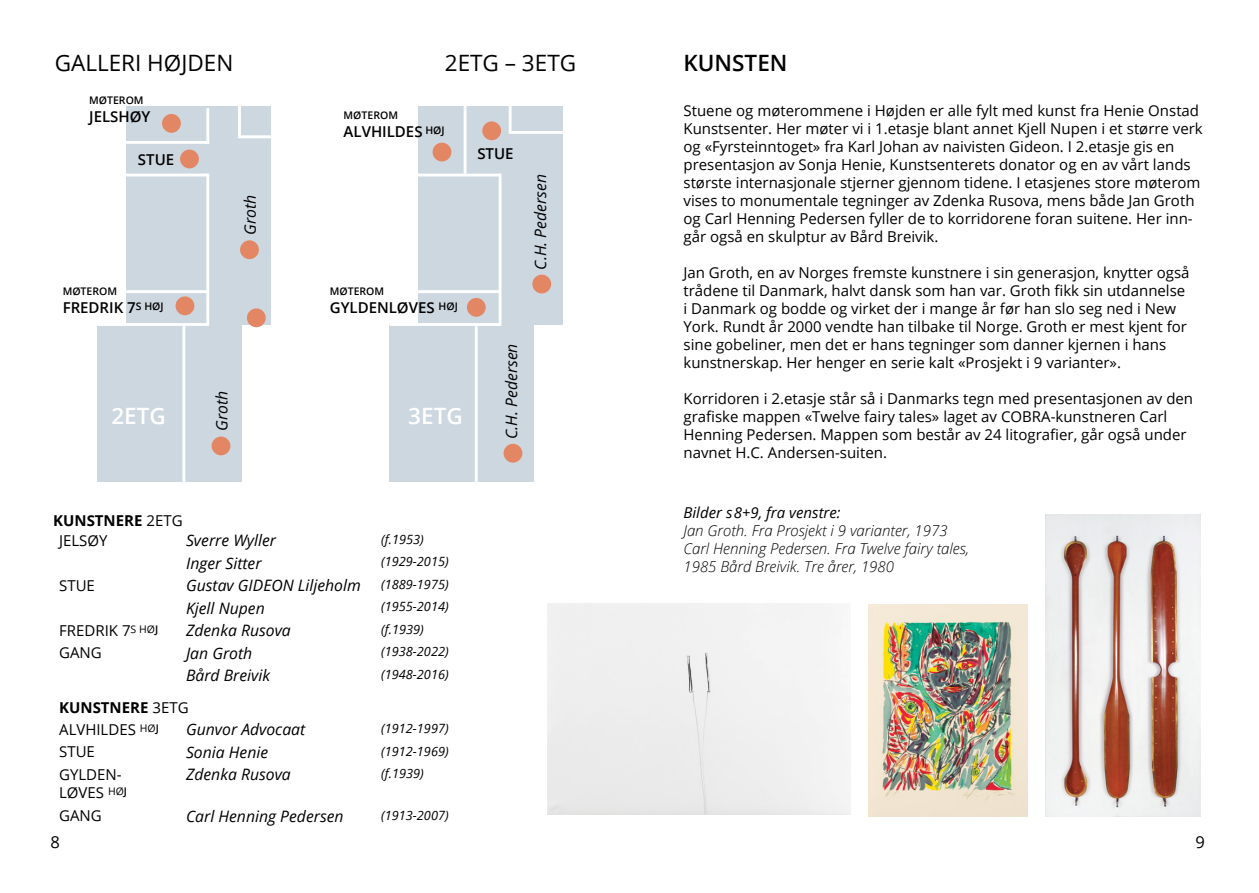
<style>
.page{position:relative;width:1259px;height:893px;background:#fff}
.page>*{position:absolute;margin:0;border:0;box-sizing:border-box;transform-origin:0 0}
.t1{font:22.5px "Open Sans";color:#000}
.t2{font:600 22.5px "Open Sans";color:#fff}
.t3{font:600 22.5px "Open Sans";color:#000}
.t4{font:16.5px "Open Sans";color:#000}
.t5{font:italic 15.75px "Open Sans";color:#000}
.t6{font:15px/18px "Open Sans";color:#000}
.t7{font:italic 300 15px/18px "Open Sans";color:#000}
.t8{font:600 15px "Open Sans";color:#000}
.t9{font:italic 15px "Open Sans";color:#000}
.t10{font:italic 12.75px "Open Sans";color:#000}
.t11{font:600 10.5px "Open Sans";color:#000}
.s1{font-weight:700}
</style>
<div class="page">
<div style="left:127px;top:107px;width:144px;height:218px;background:#cdd7e0"></div>
<div style="left:97px;top:324px;width:144px;height:157px;background:#cdd7e0"></div>
<hr style="left:182px;top:324px;width:3px;height:161px;background:#fff">
<hr style="left:206px;top:174px;width:3px;height:152px;background:#fff">
<hr style="left:97px;top:323px;width:111px;height:3px;background:#fff">
<hr style="left:97px;top:174px;width:111px;height:2px;background:#fff">
<hr style="left:118px;top:141px;width:91px;height:3px;background:#fff">
<hr style="left:206px;top:108px;width:3px;height:36px;background:#fff">
<hr style="left:93px;top:290px;width:115px;height:3px;background:#fff">
<div style="left:419px;top:107px;width:144px;height:218px;background:#cdd7e0"></div>
<div style="left:389px;top:324px;width:144px;height:157px;background:#cdd7e0"></div>
<hr style="left:464px;top:103px;width:2px;height:71px;background:#fff">
<hr style="left:475px;top:324px;width:3px;height:161px;background:#fff">
<hr style="left:498px;top:174px;width:3px;height:152px;background:#fff">
<hr style="left:389px;top:323px;width:111px;height:3px;background:#fff">
<hr style="left:389px;top:174px;width:111px;height:2px;background:#fff">
<hr style="left:509px;top:100px;width:2px;height:34px;background:#fff">
<hr style="left:510px;top:131px;width:53px;height:3px;background:#fff">
<hr style="left:405px;top:290px;width:94px;height:3px;background:#fff">
<img style="left:868px;top:605px;width:159px;height:211px">
<img style="left:1046px;top:514px;width:154px;height:302px">
<hr style="left:238px;top:103px;width:3px;height:35px;background:#fff">
<hr style="left:239px;top:135px;width:55px;height:3px;background:#fff">
<div style="left:503px;top:444px;width:19px;height:19px;background:#e38663;border-radius:50%"></div>
<div style="left:532px;top:275px;width:19px;height:18px;background:#e38663;border-radius:50%"></div>
<div style="left:482px;top:121px;width:19px;height:19px;background:#e38663;border-radius:50%"></div>
<div style="left:432px;top:143px;width:19px;height:18px;background:#e38663;border-radius:50%"></div>
<div style="left:467px;top:298px;width:19px;height:19px;background:#e38663;border-radius:50%"></div>
<div style="left:247px;top:308px;width:19px;height:19px;background:#e38663;border-radius:50%"></div>
<div style="left:212px;top:437px;width:18px;height:18px;background:#e38663;border-radius:50%"></div>
<div style="left:240px;top:240px;width:19px;height:19px;background:#e38663;border-radius:50%"></div>
<div style="left:180px;top:150px;width:19px;height:18px;background:#e38663;border-radius:50%"></div>
<div style="left:176px;top:296px;width:18px;height:19px;background:#e38663;border-radius:50%"></div>
<div style="left:162px;top:114px;width:19px;height:19px;background:#e38663;border-radius:50%"></div>
<div style="left:547px;top:603px;width:303px;height:212px;background:#efefef"></div>
<h1 class="t1" style="left:55px;top:53px;width:180px">GALLERI HØJDEN</h1>
<h1 class="t1" style="left:445px;top:53px;width:133px">2ETG – 3ETG</h1>
<p class="t11" style="left:89px;top:96px;width:56px">MØTEROM</p>
<p class="t8" style="left:89px;top:110px;width:63px">JELSHØY</p>
<p class="t11" style="left:344px;top:110px;width:56px">MØTEROM</p>
<p class="t8" style="left:344px;top:124px;width:102px">ALVHILDES <sup>HØJ</sup></p>
<p class="t8" style="left:138px;top:152px;width:38px">STUE</p>
<p class="t11" style="left:63px;top:287px;width:56px">MØTEROM</p>
<p class="t8" style="left:63px;top:301px;width:102px">FREDRIK 7<sup>S</sup> <sup>HØJ</sup></p>
<p class="t5" style="left:243px;top:235px;width:41px;rotate:-90deg">Groth</p>
<p class="t11" style="left:330px;top:287px;width:56px">MØTEROM</p>
<p class="t8" style="left:330px;top:301px;width:130px">GYLDENLØVES <sup>HØJ</sup></p>
<p class="t5" style="left:215px;top:431px;width:41px;rotate:-90deg">Groth</p>
<h1 class="t2" style="left:111px;top:405px;width:56px">2ETG</h1>
<h1 class="t2" style="left:408px;top:405px;width:56px">3ETG</h1>
<p class="t8" style="left:477px;top:146px;width:38px">STUE</p>
<p class="t5" style="left:533px;top:270px;width:97px;rotate:-90deg">C.H. Pedersen</p>
<p class="t5" style="left:504px;top:439px;width:97px;rotate:-90deg">C.H. Pedersen</p>
<p class="t6" style="left:59px;top:512px;width:125px;line-height:19.6px;text-indent:-6px"><span class="s1">KUNSTNERE</span> 2ETG<br>JELSØY</p>
<p class="t5" style="left:186px;top:533px;width:91px">Sverre Wyller</p>
<p class="t10" style="left:381px;top:534px;width:44px">(f.1953)</p>
<p class="t5" style="left:186px;top:556px;width:77px">Inger Sitter</p>
<p class="t10" style="left:381px;top:556px;width:69px">(1929-2015)</p>
<p class="t6" style="left:59px;top:577px;width:37px">STUE</p>
<p class="t5" style="left:186px;top:578px;width:176px">Gustav GIDEON Liljeholm</p>
<p class="t10" style="left:381px;top:579px;width:69px">(1889-1975)</p>
<p class="t5" style="left:186px;top:601px;width:80px">Kjell Nupen</p>
<p class="t10" style="left:381px;top:601px;width:69px">(1955-2014)</p>
<p class="t6" style="left:59px;top:622px;width:100px">FREDRIK 7<sup>S</sup> <sup>HØ</sup><sup>J</sup></p>
<p class="t5" style="left:186px;top:623px;width:106px">Zdenka Rusova</p>
<p class="t10" style="left:381px;top:624px;width:44px">(f.1939)</p>
<p class="t6" style="left:59px;top:645px;width:44px">GANG</p>
<p class="t5" style="left:186px;top:646px;width:68px">Jan Groth</p>
<p class="t10" style="left:381px;top:646px;width:69px">(1938-2022)</p>
<p class="t5" style="left:186px;top:668px;width:86px">Bård Breivik</p>
<p class="t10" style="left:381px;top:669px;width:69px">(1948-2016)</p>
<p class="t6" style="left:59px;top:698px;width:131px;line-height:21.6px"><span class="s1">KUNSTNERE</span> 3ETG<br>ALVHILDES <sup>HØ</sup><sup>J</sup></p>
<p class="t5" style="left:186px;top:723px;width:121px">Gunvor Advocaat</p>
<p class="t10" style="left:381px;top:723px;width:69px">(1912-1997)</p>
<p class="t6" style="left:59px;top:744px;width:37px">STUE</p>
<p class="t5" style="left:186px;top:745px;width:84px">Sonia Henie</p>
<p class="t10" style="left:381px;top:745px;width:69px">(1912-1969)</p>
<p class="t6" style="left:59px;top:766px;width:69px">GYLDEN-<br>LØVES <sup>HØ</sup><sup>J</sup></p>
<p class="t5" style="left:186px;top:768px;width:106px">Zdenka Rusova</p>
<p class="t10" style="left:381px;top:768px;width:44px">(f.1939)</p>
<p class="t6" style="left:59px;top:808px;width:44px">GANG</p>
<p class="t5" style="left:186px;top:809px;width:159px">Carl Henning Pedersen</p>
<p class="t10" style="left:381px;top:809px;width:69px">(1913-2007)</p>
<p class="t4" style="left:50px;top:835px;width:11px">8</p>
<h1 class="t3" style="left:683px;top:53px;width:105px">KUNSTEN</h1>
<p class="t6" style="left:683px;top:103px;width:521px">Stuene og møterommene i Højden er alle fylt med kunst fra Henie Onstad Kunstsenter. Her møter vi i 1.etasje blant annet Kjell Nupen i et større verk og «Fyrsteinntoget» fra Karl Johan av naivisten Gideon. I 2.etasje gis en presentasjon av Sonja Henie, Kunstsenterets donator og en av vårt lands største internasjonale stjerner gjennom tidene. I etasjenes store møterom vises to monumentale tegninger av Zdenka Rusova, mens både Jan Groth og Carl Henning Pedersen fyller de to korridorene foran suitene. Her inn&shy;går også en skulptur av Bård Breivik.</p>
<p class="t6" style="left:683px;top:265px;width:507px">Jan Groth, en av Norges fremste kunstnere i sin generasjon, knytter også trådene til Danmark, halvt dansk som han var. Groth fikk sin utdannelse i Danmark og bodde og virket der i mange år før han slo seg ned i New York. Rundt år 2000 vendte han tilbake til Norge. Groth er mest kjent for sine gobeliner, men det er hans tegninger som danner kjernen i hans kunstnerskap. Her henger en serie kalt «Prosjekt i 9 varianter».</p>
<p class="t6" style="left:683px;top:391px;width:511px">Korridoren i 2.etasje står så i Danmarks tegn med presentasjonen av den grafiske mappen «Twelve fairy tales» laget av COBRA-kunstneren Carl Henning Pedersen. Mappen som består av 24 litografier, går også under navnet H.C. Andersen-suiten.</p>
<p class="t9" style="left:683px;top:505px;width:159px">Bilder s8+9, fra venstre:</p>
<p class="t7" style="left:683px;top:523px;width:287px">Jan Groth. Fra Prosjekt i 9 varianter, 1973<br>Carl Henning Pedersen. Fra Twelve fairy tales,<br>1985 Bård Breivik. Tre årer, 1980</p>
<p class="t4" style="left:1195px;top:835px;width:11px">9</p>
</div>
